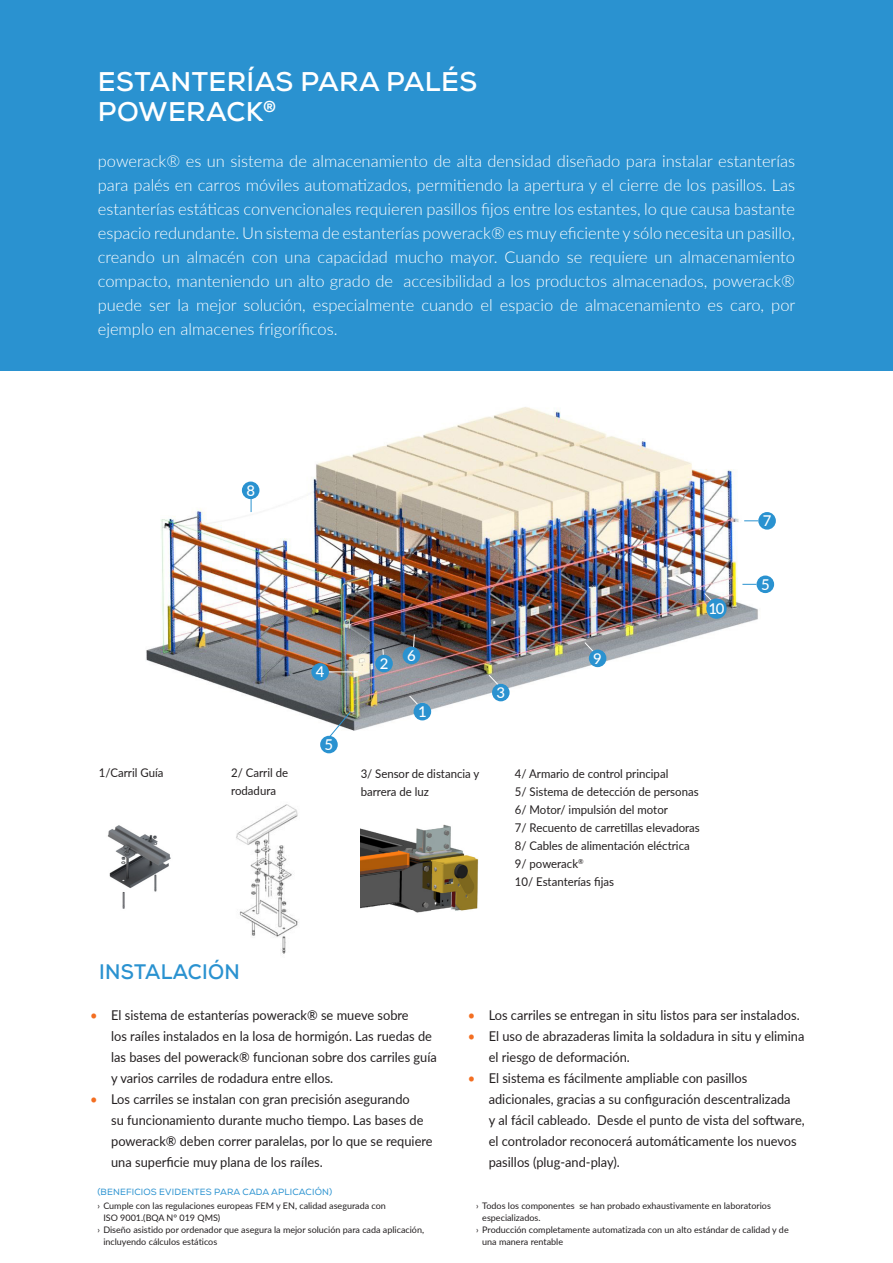
<style>
.page{position:relative;width:893px;height:1263px;background:#fff}
.page>*{position:absolute;margin:0;border:0;box-sizing:border-box;transform-origin:0 0}
.t1{font:700 27px/30px "Nexa";letter-spacing:.015em;color:#fff}
.t2{font:700 21px "Nexa";letter-spacing:.015em;color:#2a92d0;scale:.95 1}
.t3{font:300 16.5px/24px "Lato";color:#fff;text-align:justify}
.t4{font:500 14.85px "Lato";color:#fff}
.t5{font:13.5px/21px "Lato";color:#231f20;scale:.95 1}
.t6{font:12px/18px "Lato";color:#231f20;scale:.95 1}
.t7{font:9px "Lato";color:#231f20}
.t8{font:9px "Nexa";letter-spacing:.015em;color:#2a92d0}
.s1{color:#f36e21}
</style>
<div class="page">
<img style="left:236px;top:804px;width:63px;height:150px">
<div style="left:0;top:0;width:893px;height:370px;background:#2a92d0"></div>
<img style="left:146px;top:407px;width:614px;height:333px">
<svg style="left:408px;top:695px;width:13px;height:13px"></svg>
<svg style="left:488px;top:674px;width:13px;height:13px"></svg>
<svg style="left:584px;top:641px;width:12px;height:14px"></svg>
<svg style="left:703px;top:592px;width:13px;height:13px"></svg>
<svg style="left:326px;top:711px;width:25px;height:29px"></svg>
<svg style="left:382px;top:648px;width:2px;height:7px"></svg>
<svg style="left:412px;top:634px;width:3px;height:14px"></svg>
<div style="left:414px;top:703px;width:17px;height:17px;background:#2a92d0;border-radius:50%"></div>
<div style="left:589px;top:650px;width:17px;height:17px;background:#2a92d0;border-radius:50%"></div>
<div style="left:706px;top:598px;width:21px;height:21px;background:#2a92d0;border-radius:50%"></div>
<div style="left:320px;top:736px;width:18px;height:17px;background:#2a92d0;border-radius:50%"></div>
<div style="left:375px;top:655px;width:18px;height:17px;background:#2a92d0;border-radius:50%"></div>
<div style="left:403px;top:647px;width:17px;height:17px;background:#2a92d0;border-radius:50%"></div>
<div style="left:492px;top:684px;width:18px;height:17px;background:#2a92d0;border-radius:50%"></div>
<div style="left:756px;top:575px;width:18px;height:18px;background:#2a92d0;border-radius:50%"></div>
<div style="left:758px;top:512px;width:18px;height:18px;background:#2a92d0;border-radius:50%"></div>
<hr style="left:327px;top:671px;width:31px;height:1px;background:#fff">
<svg style="left:742px;top:584px;width:14px;height:1px"></svg>
<svg style="left:744px;top:520px;width:14px;height:1px"></svg>
<div style="left:242px;top:481px;width:17px;height:18px;background:#2a92d0;border-radius:50%"></div>
<svg style="left:251px;top:499px;width:1px;height:13px"></svg>
<div style="left:311px;top:663px;width:18px;height:18px;background:#2a92d0;border-radius:50%"></div>
<img style="left:361px;top:824px;width:117px;height:89px">
<img style="left:107px;top:825px;width:64px;height:84px">
<h1 class="t1" style="left:98px;top:67px;width:381px">ESTANTERÍAS PARA PALÉS<br>POWERACK<sup>®</sup></h1>
<p class="t3" style="left:98px;top:149px;width:699px">powerack® es un sistema de almacenamiento de alta densidad diseñado para instalar estanterías para palés en carros móviles automatizados, permitiendo la apertura y el cierre de los pasillos. Las estanterías estáticas convencionales requieren pasillos fijos entre los estantes, lo que causa bastante espacio redundante. Un sistema de estanterías powerack® es muy eficiente y sólo necesita un pasillo, creando un almacén con una capacidad mucho mayor. Cuando se requiere un almacenamiento compacto, manteniendo un alto grado de accesibilidad a los productos almacenados, powerack® puede ser la mejor solución, especialmente cuando el espacio de almacenamiento es caro, por ejemplo en almacenes frigoríficos.</p>
<p class="t4" style="left:246px;top:480px;width:10px">8</p>
<p class="t4" style="left:708px;top:598px;width:18px">10</p>
<p class="t4" style="left:316px;top:661px;width:10px">4</p>
<p class="t4" style="left:325px;top:734px;width:10px">5</p>
<p class="t4" style="left:380px;top:653px;width:10px">2</p>
<p class="t4" style="left:407px;top:645px;width:10px">6</p>
<p class="t4" style="left:418px;top:701px;width:10px">1</p>
<p class="t4" style="left:496px;top:682px;width:10px">3</p>
<p class="t4" style="left:593px;top:648px;width:10px">9</p>
<p class="t6" style="left:99px;top:763px;width:69px">1/Carril Guía</p>
<p class="t6" style="left:231px;top:763px;width:62px">2/ Carril de rodadura</p>
<p class="t6" style="left:361px;top:764px;width:126px">3/ Sensor de distancia y barrera de luz</p>
<p class="t6" style="left:515px;top:764px;width:196px">4/ Armario de control principal<br>5/ Sistema de detección de personas<br>6/ Motor/ impulsión del motor<br>7/ Recuento de carretillas elevadoras<br>8/ Cables de alimentación eléctrica<br>9/ powerack<sup>®<br></sup>10/ Estanterías fijas</p>
<p class="t4" style="left:763px;top:510px;width:10px">7</p>
<p class="t4" style="left:761px;top:574px;width:10px">5</p>
<h2 class="t2" style="left:99px;top:958px;width:150px">INSTALACIÓN</h2>
<p class="t5" style="left:111px;top:1004px;width:344px;text-indent:-21px"><span class="s1">•</span> El sistema de estanterías powerack® se mueve sobre<br>los raíles instalados en la losa de hormigón. Las ruedas de las bases del powerack® funcionan sobre dos carriles guía y varios carriles de rodadura entre ellos.</p>
<p class="t5" style="left:111px;top:1088px;width:340px;text-indent:-21px"><span class="s1">•</span> Los carriles se instalan con gran precisión asegurando<br>su funcionamiento durante mucho tiempo. Las bases de powerack® deben correr paralelas, por lo que se requiere una superficie muy plana de los raíles.</p>
<p class="t8" style="left:97px;top:1186px;width:236px">(BENEFICIOS EVIDENTES PARA CADA APLICACIÓN)</p>
<p class="t7" style="left:97px;top:1199px;width:290px">› Cumple con las regulaciones europeas FEM y EN, calidad asegurada con</p>
<p class="t7" style="left:103px;top:1211px;width:118px">ISO 9001.(BQA N° 019 QMS)</p>
<p class="t7" style="left:97px;top:1223px;width:328px">› Diseño asistido por ordenador que asegura la mejor solución para cada aplicación,</p>
<p class="t7" style="left:103px;top:1235px;width:115px">incluyendo cálculos estáticos</p>
<p class="t5" style="left:468px;top:1004px;width:351px"><span class="s1">•</span> Los carriles se entregan in situ listos para ser instalados.</p>
<p class="t5" style="left:489px;top:1025px;width:334px;text-indent:-21px"><span class="s1">•</span> El uso de abrazaderas limita la soldadura in situ y elimina el riesgo de deformación.</p>
<p class="t5" style="left:489px;top:1067px;width:334px;text-indent:-21px"><span class="s1">•</span> El sistema es fácilmente ampliable con pasillos adicionales, gracias a su configuración descentralizada<br>y al fácil cableado. Desde el punto de vista del software, el controlador reconocerá automáticamente los nuevos pasillos (plug-and-play).</p>
<p class="t7" style="left:476px;top:1199px;width:296px">› Todos los componentes se han probado exhaustivamente en laboratorios</p>
<p class="t7" style="left:482px;top:1211px;width:60px">especializados.</p>
<p class="t7" style="left:476px;top:1223px;width:314px">› Producción completamente automatizada con un alto estándar de calidad y de</p>
<p class="t7" style="left:482px;top:1235px;width:82px">una manera rentable</p>
</div>
